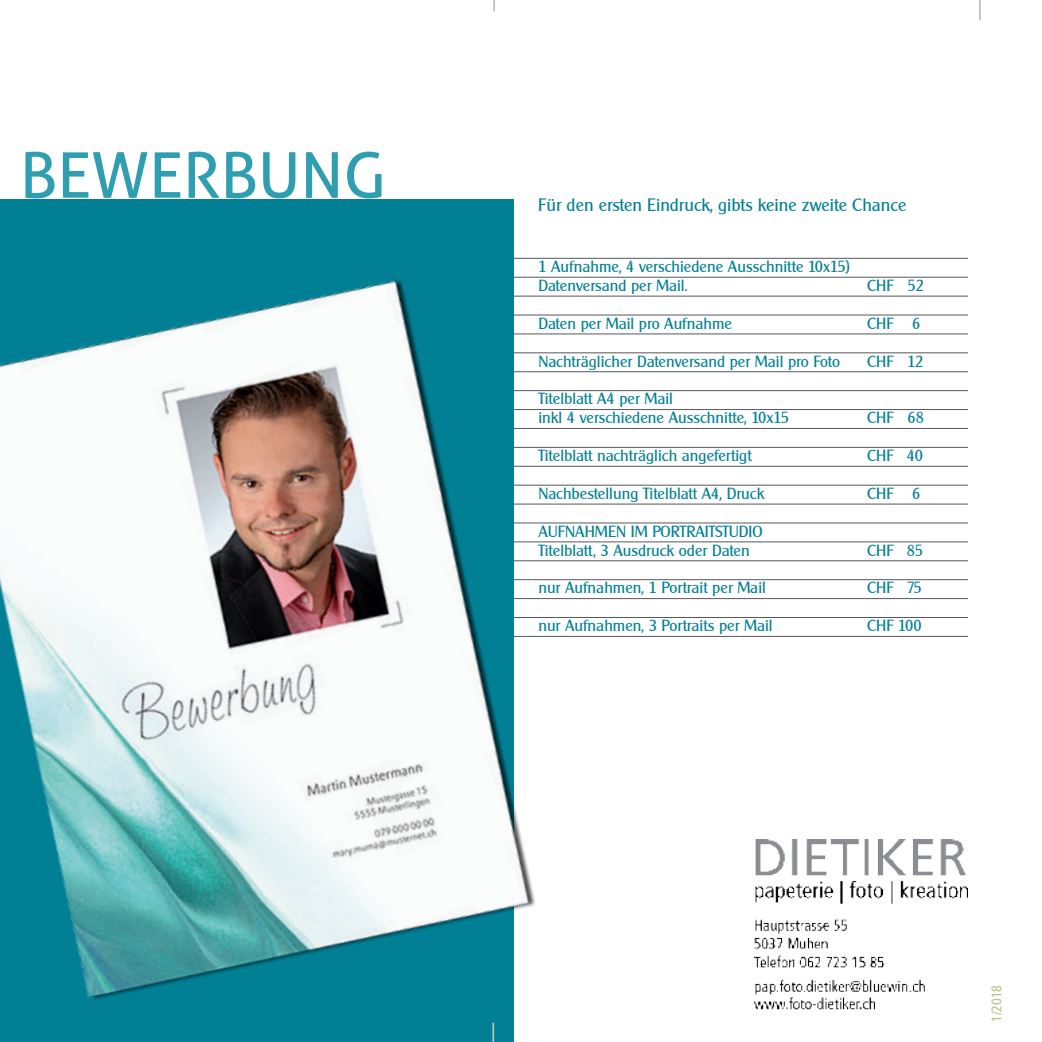
<style>
.page{position:relative;width:1042px;height:1042px;background:#fff}
.page>*{position:absolute;margin:0;border:0;box-sizing:border-box;transform-origin:0 0}
.t1{font:63px "Aller";color:#2f9eb0}
.t2{font:17.5px "Alexander Becker";color:#007f95}
.t3{font:15.75px/18.9px "Alexander Becker";color:#007f95}
.t4{font:condensed 14px "Frutiger";color:#b3c483}
</style>
<div class="page">
<hr style="left:513px;top:258px;width:455px;height:1px;background:#57585a">
<hr style="left:513px;top:277px;width:455px;height:1px;background:#57585a">
<hr style="left:513px;top:296px;width:455px;height:1px;background:#57585a">
<hr style="left:513px;top:315px;width:455px;height:1px;background:#57585a">
<hr style="left:513px;top:334px;width:455px;height:1px;background:#57585a">
<hr style="left:513px;top:352px;width:455px;height:1px;background:#57585a">
<hr style="left:513px;top:371px;width:455px;height:1px;background:#57585a">
<hr style="left:513px;top:390px;width:455px;height:1px;background:#57585a">
<hr style="left:513px;top:409px;width:455px;height:1px;background:#57585a">
<hr style="left:513px;top:428px;width:455px;height:1px;background:#57585a">
<hr style="left:513px;top:447px;width:455px;height:1px;background:#57585a">
<hr style="left:513px;top:466px;width:455px;height:1px;background:#57585a">
<hr style="left:513px;top:485px;width:455px;height:1px;background:#57585a">
<hr style="left:513px;top:504px;width:455px;height:1px;background:#57585a">
<hr style="left:513px;top:523px;width:455px;height:1px;background:#57585a">
<hr style="left:513px;top:541px;width:455px;height:1px;background:#57585a">
<hr style="left:513px;top:560px;width:455px;height:1px;background:#57585a">
<hr style="left:513px;top:579px;width:455px;height:1px;background:#57585a">
<hr style="left:513px;top:598px;width:455px;height:1px;background:#57585a">
<hr style="left:513px;top:617px;width:455px;height:1px;background:#57585a">
<hr style="left:513px;top:636px;width:455px;height:1px;background:#57585a">
<img style="left:754px;top:839px;width:213px;height:171px">
<svg style="left:493px;top:0;width:2px;height:11px"></svg>
<svg style="left:979px;top:0;width:1px;height:20px"></svg>
<img style="left:0;top:199px;width:655px;height:843px">
<h1 class="t1" style="left:20px;top:137px;width:368px">BEWERBUNG</h1>
<p class="t2" style="left:538px;top:194px;width:370px">Für den ersten Eindruck, gibts keine zweite Chance</p>
<p class="t3" style="left:538px;top:257px;width:313px">1 Aufnahme, 4 verschiedene Ausschnitte 10x15)<br>Datenversand per Mail.</p>
<p class="t3" style="left:867px;top:276px;width:58px">CHF 52</p>
<p class="t3" style="left:538px;top:314px;width:195px">Daten per Mail pro Aufnahme</p>
<p class="t3" style="left:867px;top:314px;width:55px">CHF 6</p>
<p class="t3" style="left:538px;top:351px;width:303px">Nachträglicher Datenversand per Mail pro Foto</p>
<p class="t3" style="left:867px;top:351px;width:58px">CHF 12</p>
<p class="t3" style="left:538px;top:389px;width:252px">Titelblatt A4 per Mail<br>inkl 4 verschiedene Ausschnitte, 10x15</p>
<p class="t3" style="left:867px;top:408px;width:58px">CHF 68</p>
<p class="t3" style="left:538px;top:446px;width:215px">Titelblatt nachträglich angefertigt</p>
<p class="t3" style="left:867px;top:446px;width:58px">CHF 40</p>
<p class="t3" style="left:538px;top:484px;width:228px">Nachbestellung Titelblatt A4, Druck</p>
<p class="t3" style="left:867px;top:484px;width:55px">CHF 6</p>
<p class="t3" style="left:538px;top:522px;width:226px">AUFNAHMEN IM PORTRAITSTUDIO<br>Titelblatt, 3 Ausdruck oder Daten</p>
<p class="t3" style="left:867px;top:540px;width:58px">CHF 85</p>
<p class="t3" style="left:538px;top:578px;width:229px">nur Aufnahmen, 1 Portrait per Mail</p>
<p class="t3" style="left:867px;top:578px;width:56px">CHF 75</p>
<p class="t3" style="left:538px;top:616px;width:236px">nur Aufnahmen, 3 Portraits per Mail</p>
<p class="t3" style="left:867px;top:616px;width:56px">CHF 100</p>
<p class="t4" style="left:988px;top:1022px;width:39px;rotate:-90deg">1/2018</p>
</div>
